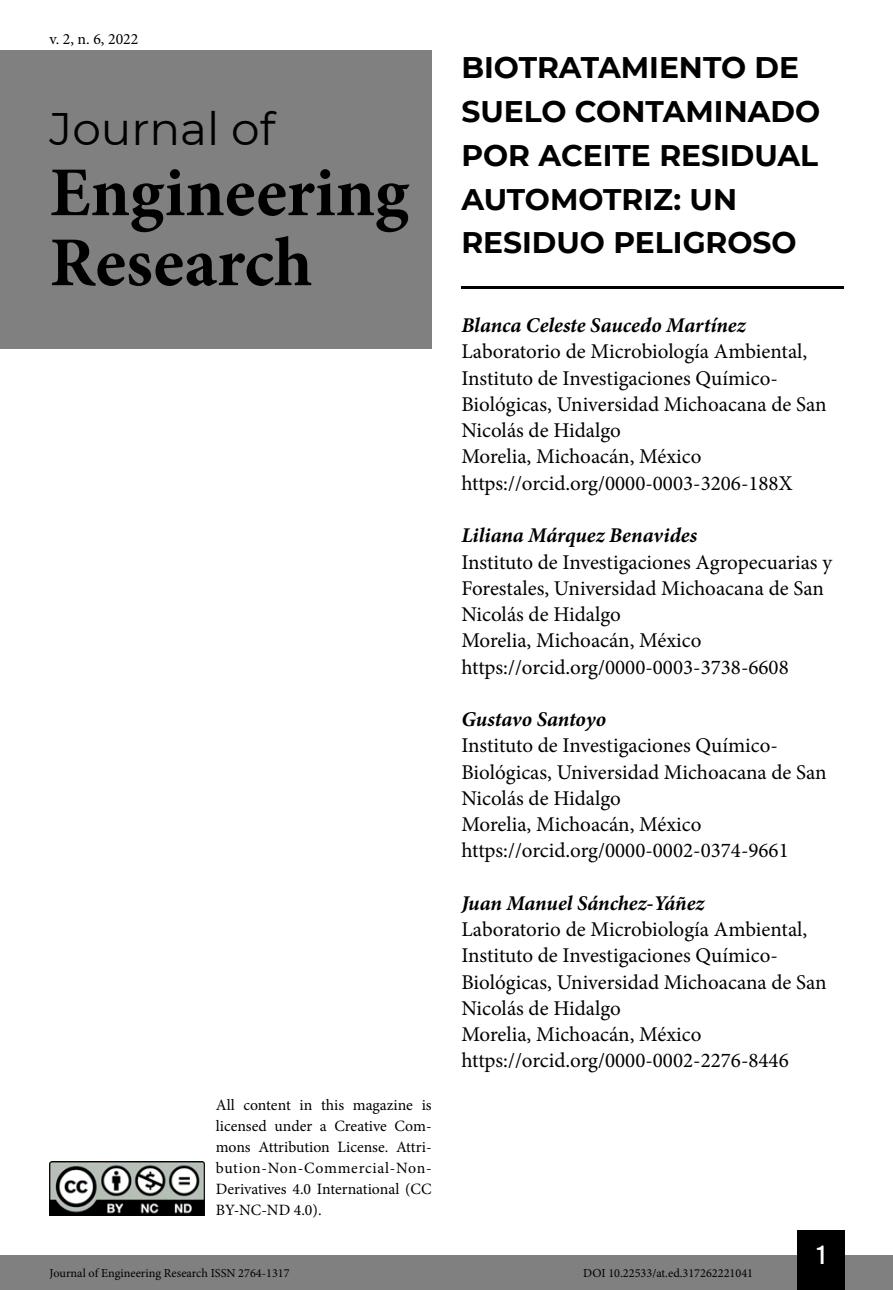
<style>
.page{position:relative;width:893px;height:1290px;background:#fff}
.page>*{position:absolute;margin:0;border:0;box-sizing:border-box;transform-origin:0 0}
.t1{font:700 70px/70px "Minion Pro";color:#000}
.t2{font:45.5px "Montserrat";color:#000}
.Título_Artigo{font:700 29.75px/43.8px "Montserrat";color:#000}
.t3{font:26.25px "Bebas Kai";color:#fff}
.Infos_autor{font:21px/26.2px "Minion Pro";color:#000}
.Autor{font:italic 700 21px "Minion Pro";letter-spacing:-.005em;color:#000}
.t4{font:15.75px/21px "Minion Pro";color:#000;text-align:justify}
.t5{font:12.25px "Minion Pro";color:#000}
</style>
<div class="page">
<div style="left:0;top:1255px;width:893px;height:35px;background:#808080"></div>
<div style="left:797px;top:1230px;width:48px;height:60px;background:#000"></div>
<img style="left:50px;top:1161px;width:154px;height:54px">
<div style="left:0;top:50px;width:432px;height:298px;background:#808080"></div>
<hr style="left:461px;top:286px;width:382px;height:3px;background:#000">
<p class="t4" style="left:50px;top:28px;width:90px">v. 2, n. 6, 2022</p>
<h2 class="t2" style="left:50px;top:98px;width:227px">Journal of</h2>
<h1 class="t1" style="left:50px;top:157px;width:361px">Engineering<br>Research</h1>
<p class="t4" style="left:216px;top:1095px;width:217px">All content in this magazine is licensed under a Creative Com&shy;mons Attribution License. Attri&shy;bution-Non-Commercial-Non-Derivatives 4.0 International (CC BY-NC-ND 4.0).</p>
<p class="Título_Artigo" style="left:461px;top:44px;width:360px">BIOTRATAMIENTO DE<br>SUELO CONTAMINADO<br>POR ACEITE RESIDUAL<br>AUTOMOTRIZ: UN<br>RESIDUO PELIGROSO</p>
<p class="Autor" style="left:461px;top:310px;width:286px">Blanca Celeste Saucedo Martínez</p>
<p class="Infos_autor" style="left:461px;top:339px;width:367px">Laboratorio de Microbiología Ambiental, Instituto de Investigaciones Químico-Biológicas, Universidad Michoacana de San Nicolás de Hidalgo</p>
<p class="Infos_autor" style="left:461px;top:444px;width:242px">Morelia, Michoacán, México</p>
<p class="Infos_autor" style="left:461px;top:470px;width:333px">https://orcid.org/0000-0003-3206-188X</p>
<p class="Autor" style="left:461px;top:520px;width:237px">Liliana Márquez Benavides</p>
<p class="Infos_autor" style="left:461px;top:549px;width:372px">Instituto de Investigaciones Agropecuarias y<br>Forestales, Universidad Michoacana de San<br>Nicolás de Hidalgo</p>
<p class="Infos_autor" style="left:461px;top:627px;width:242px">Morelia, Michoacán, México</p>
<p class="Infos_autor" style="left:461px;top:654px;width:329px">https://orcid.org/0000-0003-3738-6608</p>
<p class="Autor" style="left:461px;top:704px;width:146px">Gustavo Santoyo</p>
<p class="Infos_autor" style="left:461px;top:732px;width:367px">Instituto de Investigaciones Químico-<br>Biológicas, Universidad Michoacana de San<br>Nicolás de Hidalgo</p>
<p class="Infos_autor" style="left:461px;top:811px;width:242px">Morelia, Michoacán, México</p>
<p class="Infos_autor" style="left:461px;top:837px;width:329px">https://orcid.org/0000-0002-0374-9661</p>
<p class="Autor" style="left:461px;top:888px;width:244px">Juan Manuel Sánchez-Yáñez</p>
<p class="Infos_autor" style="left:461px;top:916px;width:367px">Laboratorio de Microbiología Ambiental, Instituto de Investigaciones Químico-Biológicas, Universidad Michoacana de San Nicolás de Hidalgo</p>
<p class="Infos_autor" style="left:461px;top:1021px;width:242px">Morelia, Michoacán, México</p>
<p class="Infos_autor" style="left:461px;top:1047px;width:329px">https://orcid.org/0000-0002-2276-8446</p>
<p class="t3" style="left:817px;top:1241px;width:10px">1</p>
<p class="t5" style="left:50px;top:1265px;width:242px">Journal of Engineering Research ISSN 2764-1317</p>
<p class="t5" style="left:583px;top:1265px;width:171px">DOI 10.22533/at.ed.317262221041</p>
</div>
